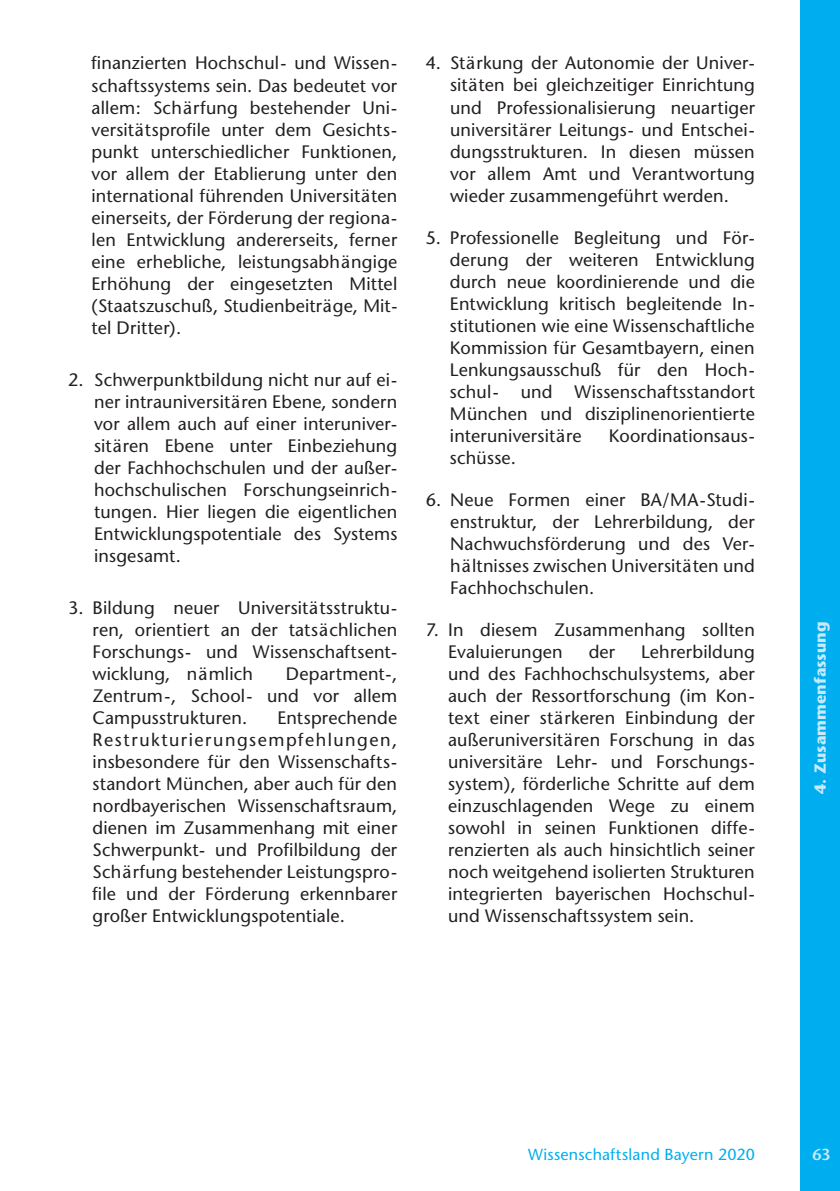
<style>
.page{position:relative;width:840px;height:1191px;background:#fff}
.page>*{position:absolute;margin:0;border:0;box-sizing:border-box;transform-origin:0 0}
.t1{font:18px/22px "Stone Sans";letter-spacing:.01em;color:#231f20;text-align:justify}
.t2{font:16px "Stone Sans";letter-spacing:.015em;color:#00aeef}
.t3{font:700 16px "Stone Sans";color:#c6eafa}
.t4{font:600 16px "Stone Sans";color:#c6eafa}
</style>
<div class="page">
<div style="left:799px;top:0;width:40px;height:1191px;background:#00aeef"></div>
<p class="t1" style="left:91px;top:54px;width:307px">finanzierten Hochschul- und Wissen&shy;schaftssystems sein. Das bedeutet vor allem: Schärfung bestehender Uni&shy;versitätsprofile unter dem Gesichts&shy;punkt unterschiedlicher Funktionen, vor allem der Etablierung unter den international führenden Universitäten einerseits, der Förderung der regiona&shy;len Entwicklung andererseits, ferner eine erhebliche, leistungsabhängige Erhöhung der eingesetzten Mittel (Staatszuschuß, Studienbeiträge, Mit&shy;tel Dritter).</p>
<p class="t1" style="left:94px;top:370px;width:304px;text-indent:-26px">2. Schwerpunktbildung nicht nur auf ei&shy;ner intrauniversitären Ebene, sondern vor allem auch auf einer interuniver&shy;sitären Ebene unter Einbeziehung der Fachhochschulen und der außer&shy;hochschulischen Forschungseinrich&shy;tungen. Hier liegen die eigentlichen Entwicklungspotentiale des Systems insgesamt.</p>
<p class="t1" style="left:92px;top:598px;width:306px;text-indent:-24px">3. Bildung neuer Universitätsstruktu&shy;ren, orientiert an der tatsächlichen Forschungs- und Wissenschaftsent&shy;wicklung, nämlich</p>
<p class="t1" style="left:92px;top:664px;width:306px;text-indent:193px">Department-, Zentrum-, School- und vor allem Campusstrukturen.</p>
<p class="t1" style="left:92px;top:708px;width:306px;text-indent:185px">Entsprechende Restrukturierungsempfehlungen, insbesondere für den Wissenschafts&shy;standort München, aber auch für den nordbayerischen Wissenschaftsraum, dienen im Zusammenhang mit einer Schwerpunkt- und Profilbildung der Schärfung bestehender Leistungspro&shy;file und der Förderung erkennbarer großer Entwicklungspotentiale.</p>
<p class="t1" style="left:450px;top:54px;width:306px;text-indent:-24px">4. Stärkung der Autonomie der Univer&shy;sitäten bei gleichzeitiger Einrichtung und Professionalisierung neuartiger universitärer Leitungs- und Entschei&shy;dungsstrukturen. In diesen müssen vor allem Amt und Verantwortung wieder zusammengeführt werden.</p>
<p class="t1" style="left:449px;top:228px;width:306px;text-indent:-24px">5. Professionelle Begleitung und För&shy;derung der weiteren Entwicklung durch neue koordinierende und die Entwicklung kritisch begleitende In&shy;stitutionen wie eine Wissenschaftliche Kommission für Gesamtbayern, einen Lenkungsausschuß für den Hoch&shy;schul- und Wissenschaftsstandort München und disziplinenorientierte interuniversitäre</p>
<p class="t1" style="left:608px;top:426px;width:147px">Koordinationsaus-</p>
<p class="t1" style="left:449px;top:448px;width:67px">schüsse.</p>
<p class="t1" style="left:450px;top:490px;width:306px;text-indent:-25px">6. Neue Formen einer BA/MA-Studi&shy;enstruktur, der Lehrerbildung, der Nachwuchsförderung und des Ver&shy;hältnisses zwischen Universitäten und Fachhochschulen.</p>
<p class="t1" style="left:448px;top:620px;width:308px;text-indent:-22px">7. In diesem Zusammenhang sollten<br>Evaluierungen</p>
<p class="t1" style="left:448px;top:642px;width:308px;text-indent:193px">Lehrerbildung und des Fachhochschulsystems, aber auch der Ressortforschung (im Kon&shy;text einer stärkeren Einbindung der außeruniversitären Forschung in das universitäre Lehr- und Forschungs&shy;system), förderliche Schritte auf dem einzuschlagenden Wege zu einem sowohl in seinen Funktionen diffe&shy;renzierten als auch hinsichtlich seiner noch weitgehend isolierten Strukturen integrierten bayerischen Hochschul&shy;und Wissenschaftssystem sein.</p>
<p class="t1" style="left:588px;top:642px;width:28px">der</p>
<p class="t3" style="left:813px;top:794px;width:174px;rotate:-90deg">4. Zusammenfassung</p>
<p class="t2" style="left:528px;top:1148px;width:228px">Wissenschaftsland Bayern 2020</p>
<p class="t4" style="left:811px;top:1148px;width:20px">63</p>
</div>
